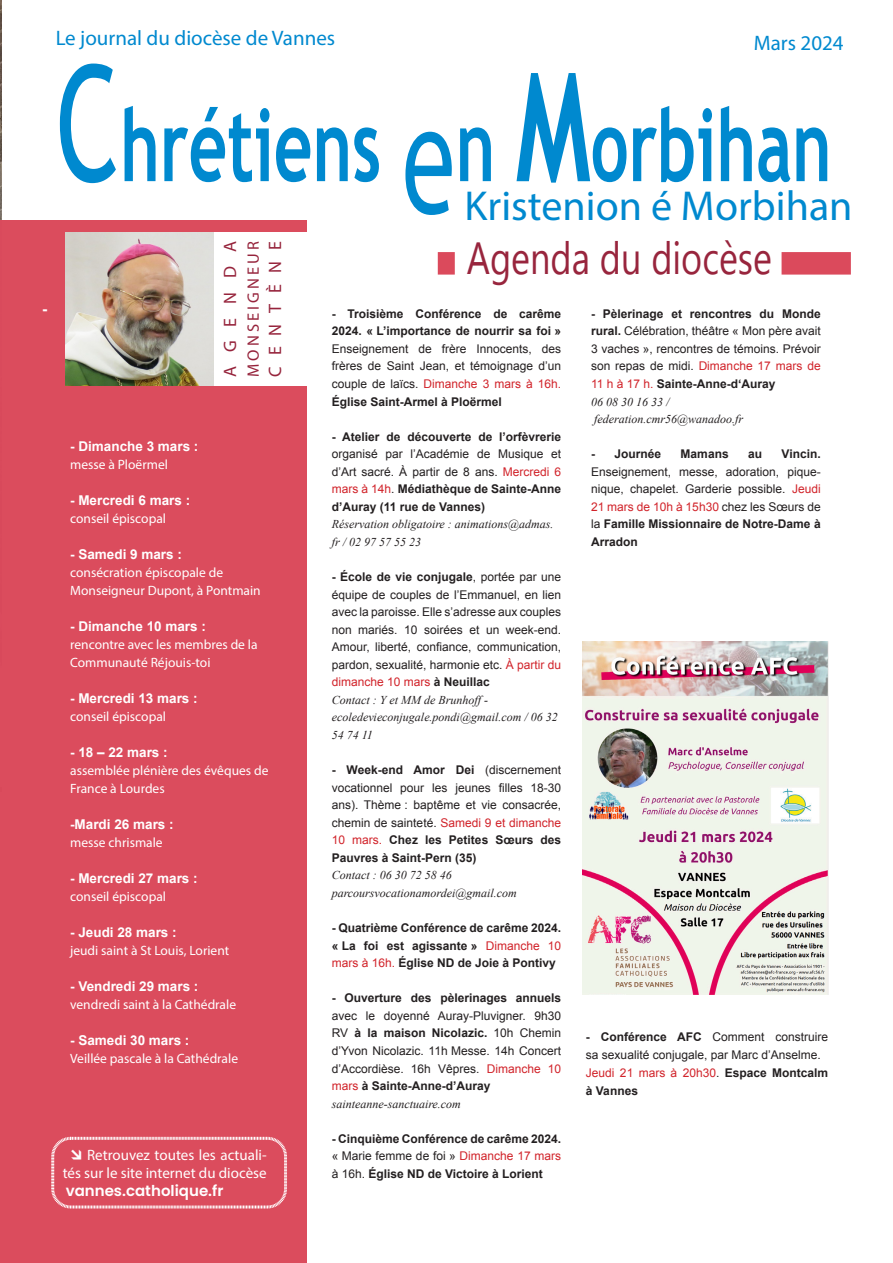
<style>
.page{position:relative;width:893px;height:1263px;background:#fff}
.page>*{position:absolute;margin:0;border:0;box-sizing:border-box;transform-origin:0 0}
.t1{font:700 100.8px "Trebuchet MS";color:#0089cf;scale:.67 1}
.t2{font:45px "Segoe UI Symbol";color:#98253d;scale:.8 1}
.t3{font:42px "Myriad Pro";color:#0089cf}
.t4{font:21px "Myriad Pro";color:#0089cf}
.Style_de_paragraphe{font:18px "Myriad Pro";letter-spacing:.61em;color:#96243c}
.Style_de_paragraphe-2{font:16.5px "Myriad Pro";letter-spacing:.185em;color:#96243c}
.t5{font:700 15.75px "Gill Sans";color:#fff}
.t6{font:15px/18px "Myriad Pro";color:#fff;text-align:right}
.t7{font:600 15px "Poppins";color:#fff}
.Corps_de_texte{font:13.5px/18px "Myriad Pro";color:#fff}
.Corps_de_texte-2{font:700 13.5px "Arial";color:#fff}
.contact_italic_9{font:12px/17.5px "Arial";color:#231f20;text-align:justify}
.contact_italic_9-2{font:700 12px/17.5px "Arial";color:#231f20;text-align:justify}
.contact_italic_9-3{font:italic 12px/17.5px "Times New Roman";color:#231f20}
.s1{font-weight:400;font-size:161.55px}
.s2{font-family:"Myriad Pro";font-weight:400;font-size:164.85px}
.s3{font-size:151.05px}
.s4{font-weight:400}
.s5{font-weight:400;color:#d1232a}
.s6{font-weight:700}
.s7{color:#d1232a}
</style>
<div class="page">
<img style="left:0;top:0;width:2px;height:221px">
<div style="left:0;top:221px;width:307px;height:1042px;background:#db4a5c"></div>
<img style="left:66px;top:232px;width:148px;height:154px">
<div style="left:214px;top:232px;width:93px;height:154px;background:#fff"></div>
<div style="left:782px;top:252px;width:69px;height:23px;background:#db4a5c"></div>
<div style="left:438px;top:252px;width:17px;height:23px;background:#db4a5c"></div>
<img style="left:583px;top:642px;width:245px;height:353px">
<svg style="left:51px;top:1136px;width:236px;height:73px"></svg>
<p class="t5" style="left:43px;top:299px;width:7px">-</p>
<p class="t4" style="left:56px;top:25px;width:281px">Le journal du diocèse de Vannes</p>
<p class="t4" style="left:754px;top:30px;width:91px">Mars 2024</p>
<p class="t1" style="left:56px;top:82px;width:1160px"><span class="s1">C</span>hrétiens <span class="s2">e</span>n <span class="s3">M</span>orbihan</p>
<p class="t3" style="left:464px;top:180px;width:390px">Kristenion é Morbihan</p>
<p class="Style_de_paragraphe" style="left:219px;top:377px;width:137px;rotate:-90deg">AGENDA</p>
<p class="Style_de_paragraphe-2" style="left:243px;top:377px;width:137px;rotate:-90deg">MONSEIGNEUR</p>
<p class="Style_de_paragraphe" style="left:264px;top:377px;width:137px;rotate:-90deg">CENTÈNE</p>
<p class="t2" style="left:530px;top:232px;width:280px">■ ◆ □ ➔▲</p>
<p class="contact_italic_9-2" style="left:332px;top:305px;width:231px">- Troisième Conférence de carême 2024. « L’importance de nourrir sa foi » <span class="s4">Enseignement de frère Innocents, des frères de Saint Jean, et témoignage d’un couple de laïcs.</span> <span class="s5">Dimanche 3 mars à 16h.<br></span>Église Saint-Armel à Ploërmel</p>
<p class="contact_italic_9-2" style="left:332px;top:428px;width:231px">- Atelier de découverte de l’orfèvrerie <span class="s4">organisé par l’Académie de Musique et d’Art sacré. À partir de 8 ans.</span> <span class="s5">Mercredi 6 mars à 14h</span><span class="s4">.</span> Médiathèque de Sainte-Anne d’Auray (11 rue de Vannes)</p>
<p class="contact_italic_9-3" style="left:332px;top:515px;width:223px">Réservation obligatoire : animations@admas. fr / 02 97 57 55 23</p>
<p class="contact_italic_9" style="left:332px;top:568px;width:231px"><span class="s6">- École de vie conjugale</span>, portée par une équipe de couples de l’Emmanuel, en lien avec la paroisse. Elle s’adresse aux couples non mariés. 10 soirées et un week-end.<br>Amour, liberté, confiance, communication, pardon, sexualité, harmonie etc. <span class="s7">À partir du dimanche 10 mars</span> <span class="s6">à Neuillac</span></p>
<p class="contact_italic_9-3" style="left:332px;top:691px;width:228px">Contact : Y et MM de Brunhoff - ecoledevieconjugale.pondi@gmail.com / 06 32<br>54 74 11</p>
<p class="contact_italic_9" style="left:332px;top:761px;width:231px"><span class="s6">- Week-end Amor Dei</span> (discernement vocationnel pour les jeunes filles 18-30 ans). Thème : baptême et vie consacrée, chemin de sainteté. <span class="s7">Samedi 9 et dimanche 10 mars.</span> <span class="s6">Chez les Petites Sœurs des Pauvres à Saint-Pern (35)</span></p>
<p class="contact_italic_9-3" style="left:332px;top:866px;width:187px">Contact : 06 30 72 58 46 parcoursvocationamordei@gmail.com</p>
<p class="contact_italic_9-2" style="left:332px;top:919px;width:231px">- Quatrième Conférence de carême 2024. « La foi est agissante » <span class="s5">Dimanche 10 mars à 16h.</span> Église ND de Joie à Pontivy</p>
<p class="contact_italic_9" style="left:332px;top:989px;width:231px"><span class="s6">- Ouverture des pèlerinages annuels </span>avec le doyenné Auray-Pluvigner. 9h30<br>RV <span class="s6">à la maison Nicolazic.</span> 10h Chemin d’Yvon Nicolazic. 11h Messe. 14h Concert d’Accordièse. 16h Vêpres. <span class="s7">Dimanche 10 mars</span> <span class="s6">à Sainte-Anne-d’Auray</span></p>
<p class="contact_italic_9-3" style="left:332px;top:1094px;width:131px">sainteanne-sanctuaire.com</p>
<p class="contact_italic_9-2" style="left:332px;top:1130px;width:231px">- Cinquième Conférence de carême 2024. <span class="s4">« Marie femme de foi »</span> <span class="s5">Dimanche 17 mars </span><span class="s4">à 16h.</span> Église ND de Victoire à Lorient</p>
<p class="contact_italic_9" style="left:591px;top:305px;width:231px"><span class="s6">- Pèlerinage et rencontres du Monde rural.</span> Célébration, théâtre « Mon père avait 3 vaches », rencontres de témoins. Prévoir son repas de midi. <span class="s7">Dimanche 17 mars de 11 h à 17 h.</span> <span class="s6">Sainte-Anne-d‘Auray</span></p>
<p class="contact_italic_9-3" style="left:591px;top:392px;width:80px">06 08 30 16 33 /</p>
<p class="contact_italic_9-3" style="left:594px;top:410px;width:151px">federation.cmr56@wanadoo.fr</p>
<p class="contact_italic_9-2" style="left:591px;top:446px;width:72px">- Journée</p>
<p class="contact_italic_9-2" style="left:681px;top:446px;width:50px">Mamans</p>
<p class="contact_italic_9-2" style="left:748px;top:446px;width:16px">au</p>
<p class="Corps_de_texte-2" style="left:70px;top:438px;width:130px">- Dimanche 3 mars :</p>
<p class="Corps_de_texte" style="left:70px;top:455px;width:99px">messe à Ploërmel</p>
<p class="Corps_de_texte-2" style="left:70px;top:492px;width:122px">- Mercredi 6 mars :</p>
<p class="Corps_de_texte" style="left:70px;top:509px;width:97px">conseil épiscopal</p>
<p class="Corps_de_texte-2" style="left:70px;top:546px;width:113px">- Samedi 9 mars :</p>
<p class="Corps_de_texte" style="left:70px;top:563px;width:192px">consécration épiscopale de<br>Monseigneur Dupont, à Pontmain</p>
<p class="Corps_de_texte-2" style="left:70px;top:618px;width:137px">- Dimanche 10 mars :</p>
<p class="Corps_de_texte" style="left:70px;top:635px;width:189px">rencontre avec les membres de la<br>Communauté Réjouis-toi</p>
<p class="Corps_de_texte-2" style="left:70px;top:690px;width:129px">- Mercredi 13 mars :</p>
<p class="Corps_de_texte" style="left:70px;top:707px;width:97px">conseil épiscopal</p>
<p class="Corps_de_texte-2" style="left:70px;top:744px;width:99px">- 18 – 22 mars :</p>
<p class="Corps_de_texte" style="left:70px;top:761px;width:200px">assemblée plénière des évêques de<br>France à Lourdes</p>
<p class="Corps_de_texte-2" style="left:70px;top:816px;width:105px">-Mardi 26 mars :</p>
<p class="Corps_de_texte" style="left:70px;top:833px;width:94px">messe chrismale</p>
<p class="Corps_de_texte-2" style="left:70px;top:870px;width:129px">- Mercredi 27 mars :</p>
<p class="Corps_de_texte" style="left:70px;top:887px;width:97px">conseil épiscopal</p>
<p class="Corps_de_texte-2" style="left:70px;top:924px;width:108px">- Jeudi 28 mars :</p>
<p class="Corps_de_texte" style="left:70px;top:941px;width:161px">jeudi saint à St Louis, Lorient</p>
<p class="Corps_de_texte-2" style="left:70px;top:978px;width:130px">- Vendredi 29 mars :</p>
<p class="Corps_de_texte" style="left:70px;top:995px;width:167px">vendredi saint à la Cathédrale</p>
<p class="Corps_de_texte-2" style="left:70px;top:1032px;width:121px">- Samedi 30 mars :</p>
<p class="Corps_de_texte" style="left:70px;top:1049px;width:169px">Veillée pascale à la Cathédrale</p>
<p class="contact_italic_9" style="left:591px;top:445px;width:231px;text-indent:190px"><span class="s6">Vincin.<br></span>Enseignement, messe, adoration, pique&shy;nique, chapelet. Garderie possible. <span class="s7">Jeudi 21 mars de 10h à 15h30</span> chez les Sœurs de la <span class="s6">Famille Missionnaire de Notre-Dame à Arradon</span></p>
<p class="contact_italic_9" style="left:586px;top:1028px;width:244px;line-height:18px"><span class="s6">- Conférence AFC</span> Comment construire sa sexualité conjugale, par Marc d’Anselme.</p>
<p class="contact_italic_9-2" style="left:586px;top:1064px;width:244px;line-height:18px"><span class="s5">Jeudi 21 mars à 20h30</span><span class="s4">.</span> Espace Montcalm à Vannes</p>
<p class="t6" style="left:63px;top:1145px;width:206px">Retrouvez toutes les actuali-<br>tés sur le site internet du diocèse</p>
<p class="t7" style="left:66px;top:1181px;width:159px">vannes.catholique.fr</p>
</div>
